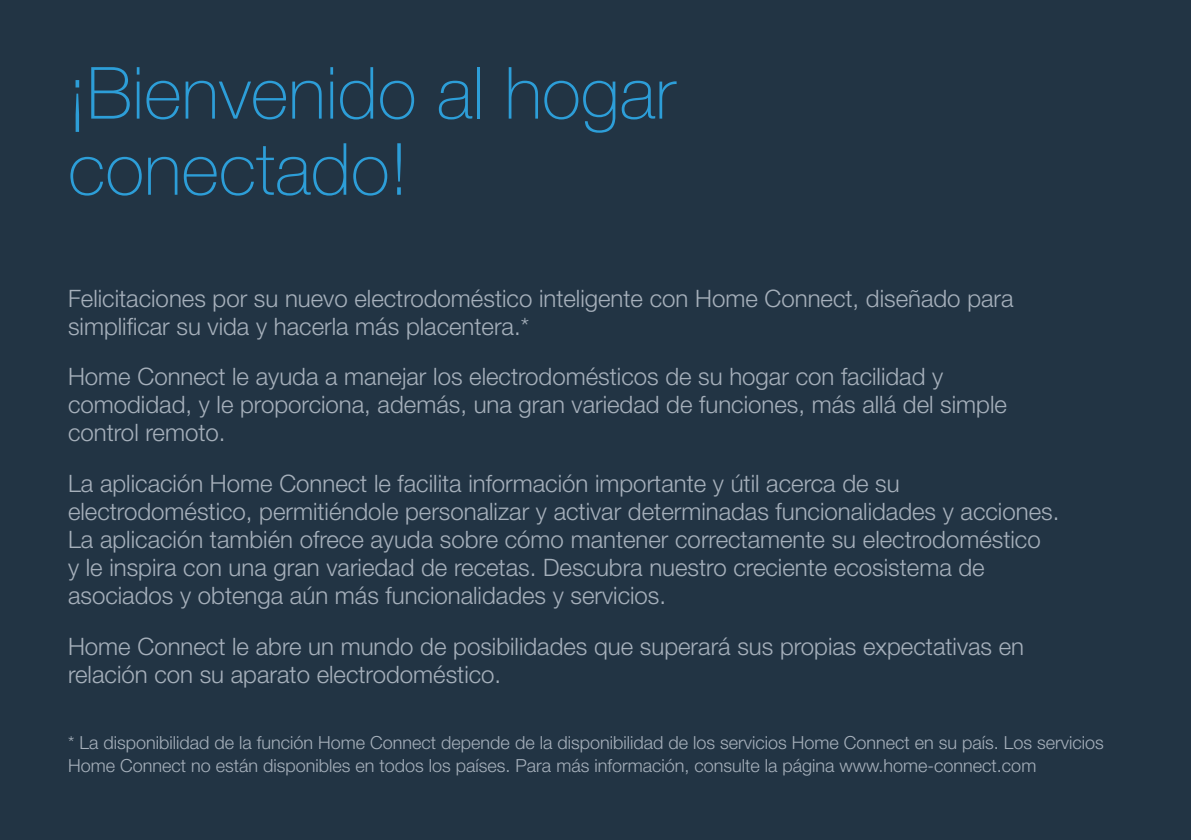
<style>
.page{position:relative;width:1191px;height:840px;background:#fff}
.page>*{position:absolute;margin:0;border:0;box-sizing:border-box;transform-origin:0 0}
.t1{font:100 72px/76px "Helvetica Neue";color:#2d9ed8}
.t2{font:300 24px/28px "Helvetica Neue";color:#a6b0bb}
.t3{font:300 18px/23px "Helvetica Neue";color:#a6b0bb}
</style>
<div class="page">
<div style="left:0;top:0;width:1191px;height:839px;background:#223444"></div>
<h1 class="t1" style="left:68px;top:52px;width:609px">¡Bienvenido al hogar conectado!</h1>
<p class="t2" style="left:68px;top:282px;width:947px">Felicitaciones por su nuevo electrodoméstico inteligente con Home Connect, diseñado para simplificar su vida y hacerla más placentera.*</p>
<p class="t2" style="left:68px;top:361px;width:940px">Home Connect le ayuda a manejar los electrodomésticos de su hogar con facilidad y comodidad, y le proporciona, además, una gran variedad de funciones, más allá del simple control remoto.</p>
<p class="t2" style="left:68px;top:467px;width:992px">La aplicación Home Connect le facilita información importante y útil acerca de su electrodoméstico, permitiéndole personalizar y activar determinadas funcionalidades y acciones.<br>La aplicación también ofrece ayuda sobre cómo mantener correctamente su electrodoméstico<br>y le inspira con una gran variedad de recetas. Descubra nuestro creciente ecosistema de asociados y obtenga aún más funcionalidades y servicios.</p>
<p class="t2" style="left:68px;top:630px;width:957px">Home Connect le abre un mundo de posibilidades que superará sus propias expectativas en relación con su aparato electrodoméstico.</p>
<p class="t3" style="left:68px;top:729px;width:1037px">* La disponibilidad de la función Home Connect depende de la disponibilidad de los servicios Home Connect en su país. Los servicios<br>Home Connect no están disponibles en todos los países. Para más información, consulte la página www.home-connect.com</p>
</div>
